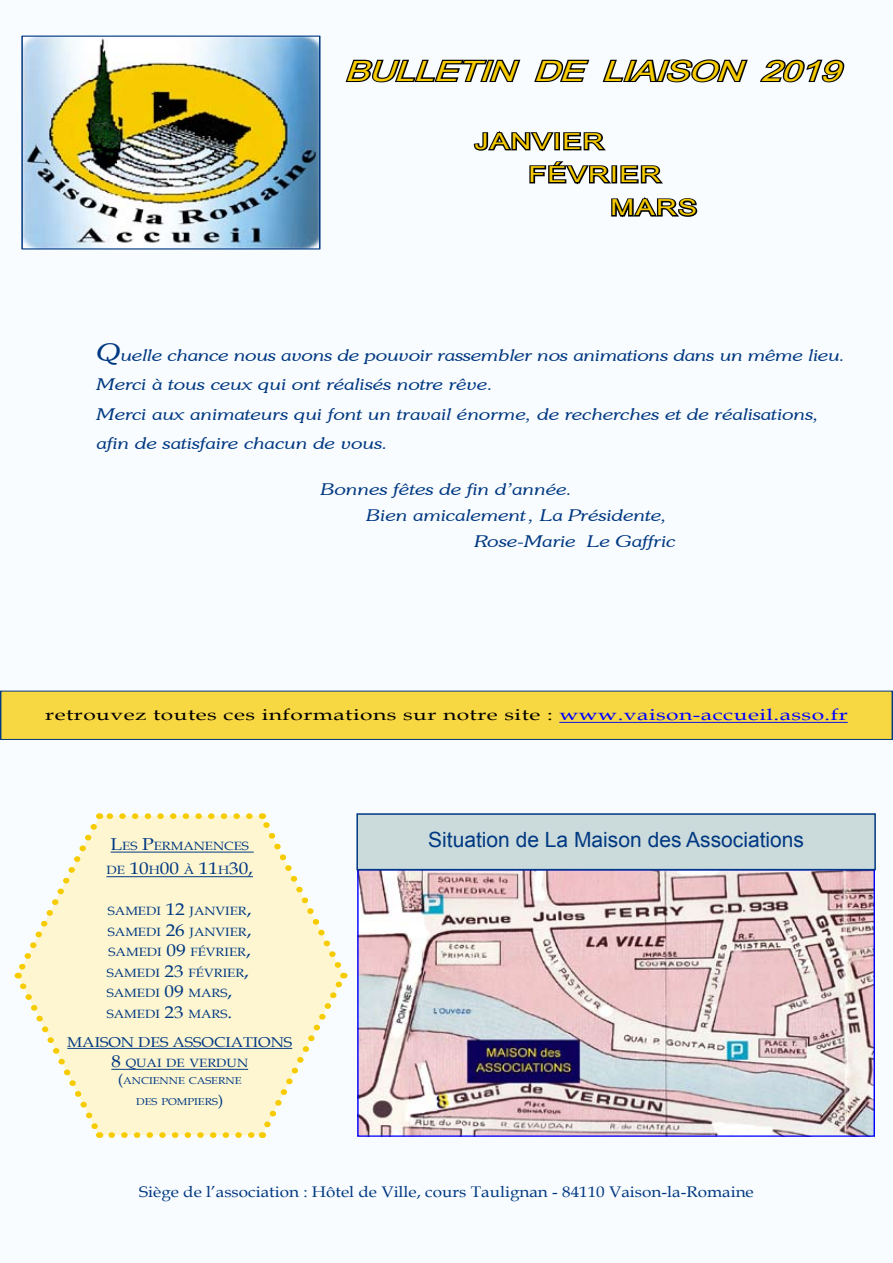
<style>
.page{position:relative;width:893px;height:1263px;background:#fff}
.page>*{position:absolute;margin:0;border:0;box-sizing:border-box;transform-origin:0 0}
.t1{font:italic 27.9px "Arial";color:#f6cb00;scale:1.29 1}
.t2{font:22.05px "Arial";letter-spacing:.05em;color:#f6cb00;scale:1.29 1}
.t3{font:21px "Arial";color:#003882}
.t4{font:17.1px "Book Antiqua";color:#003882;scale:1.11 1}
.t5{font:italic 300 16.2px/29.4px "Souvenir IT Cby BT";color:#003882;scale:1.29 1}
.t6{font:15.9px "Book Antiqua";letter-spacing:.02em;color:#000;scale:1.44 1}
.t7{font:15.3px "Book Antiqua";color:#003882;scale:1.11 1}
.t8{font:14.25px "Book Antiqua";color:#003882;scale:1.11 1}
.t9{font:12px/20.5px "Book Antiqua";color:#003882;scale:1.11 1}
.t10{font:10.05px/20.5px "Book Antiqua";color:#003882;text-align:center;scale:1.11 1}
.s1{font-size:24.45px}
.s2{color:#00f}
.s3{font-size:17.1px}
.s4{font-size:12px}
.s5{font-size:14.25px}
</style>
<div class="page">
<svg style="left:345px;top:59px;width:176px;height:24px"></svg>
<svg style="left:534px;top:59px;width:56px;height:24px"></svg>
<svg style="left:602px;top:59px;width:146px;height:24px"></svg>
<svg style="left:759px;top:59px;width:86px;height:24px"></svg>
<svg style="left:473px;top:130px;width:225px;height:87px"></svg>
<div style="left:1px;top:691px;width:891px;height:48px;background:#f8d842"></div>
<hr style="left:559px;top:722px;width:289px;height:1px;background:#00f">
<div style="left:0;top:690px;width:893px;height:50px;border:1px solid #003882"></div>
<img style="left:359px;top:871px;width:514px;height:264px">
<img style="left:23px;top:37px;width:295px;height:211px">
<div style="left:21px;top:35px;width:299px;height:215px;border:1px solid #003882"></div>
<div style="left:357px;top:814px;width:518px;height:56px;background:#cbdbdb"></div>
<div style="left:356px;top:813px;width:520px;height:57px;border:2px solid #003882"></div>
<svg style="left:14px;top:813px;width:334px;height:325px"></svg>
<h1 class="t1" style="left:345px;top:53px;width:395px">BULLETIN DE LIAISON 2019</h1>
<h2 class="t2" style="left:475px;top:127px;width:101px">JANVIER</h2>
<h2 class="t2" style="left:529px;top:160px;width:104px">FÉVRIER</h2>
<h2 class="t2" style="left:611px;top:193px;width:69px">MARS</h2>
<p class="t5" style="left:97px;top:340px;width:582px"><span class="s1">Q</span>uelle chance nous avons de pouvoir rassembler nos animations dans un même lieu.<br>Merci à tous ceux qui ont réalisés notre rêve.<br>Merci aux animateurs qui font un travail énorme, de recherches et de réalisations, afin de satisfaire chacun de vous.</p>
<p class="t5" style="left:321px;top:474px;width:196px">Bonnes fêtes de fin d’année.</p>
<p class="t5" style="left:367px;top:500px;width:234px">Bien amicalement, La Présidente,</p>
<p class="t5" style="left:475px;top:526px;width:157px">Rose-Marie Le Gaffric</p>
<p class="t6" style="left:45px;top:704px;width:559px">retrouvez toutes ces informations sur notre site : <span class="s2">www.vaison-accueil.asso.fr</span></p>
<p class="t9" style="left:111px;top:835px;width:126px"><span class="s3">L</span>ES <span class="s3">P</span>ERMANENCES</p>
<p class="t3" style="left:428px;top:825px;width:377px">Situation de La Maison des Associations</p>
<p class="t4" style="left:106px;top:857px;width:134px"><span class="s4">DE</span> 10<span class="s4">H</span>00 <span class="s4">À</span> 11<span class="s4">H</span>30,</p>
<p class="t9" style="left:107px;top:900px;width:132px">SAMEDI <span class="s3">12</span> JANVIER<span class="s3">,<br></span>SAMEDI <span class="s3">26</span> JANVIER<span class="s3">,<br></span>SAMEDI <span class="s3">09</span> FÉVRIER<span class="s3">,<br></span>SAMEDI <span class="s3">23</span> FÉVRIER<span class="s3">,<br></span>SAMEDI <span class="s3">09</span> MARS<span class="s3">,<br></span>SAMEDI <span class="s3">23</span> MARS<span class="s3">.</span></p>
<p class="t8" style="left:67px;top:1032px;width:11px">MAIS</p>
<p class="t8" style="left:108px;top:1032px;width:37px">ON DES</p>
<p class="t8" style="left:172px;top:1032px;width:10px">ASS</p>
<p class="t8" style="left:202px;top:1032px;width:21px">OCIA</p>
<p class="t8" style="left:243px;top:1032px;width:36px">TIONS</p>
<p class="t9" style="left:111px;top:1052px;width:125px"><span class="s3">8</span> QUAI DE VERDUN</p>
<p class="t10" style="left:118px;top:1070px;width:113px"><span class="s5">(</span>ANCIENNE CASERNE<br>DES POMPIERS<span class="s5">)</span></p>
<p class="t7" style="left:139px;top:1181px;width:555px">Siège de l’association : Hôtel de Ville, cours Taulignan - 84110 Vaison-la-Romaine</p>
</div>
